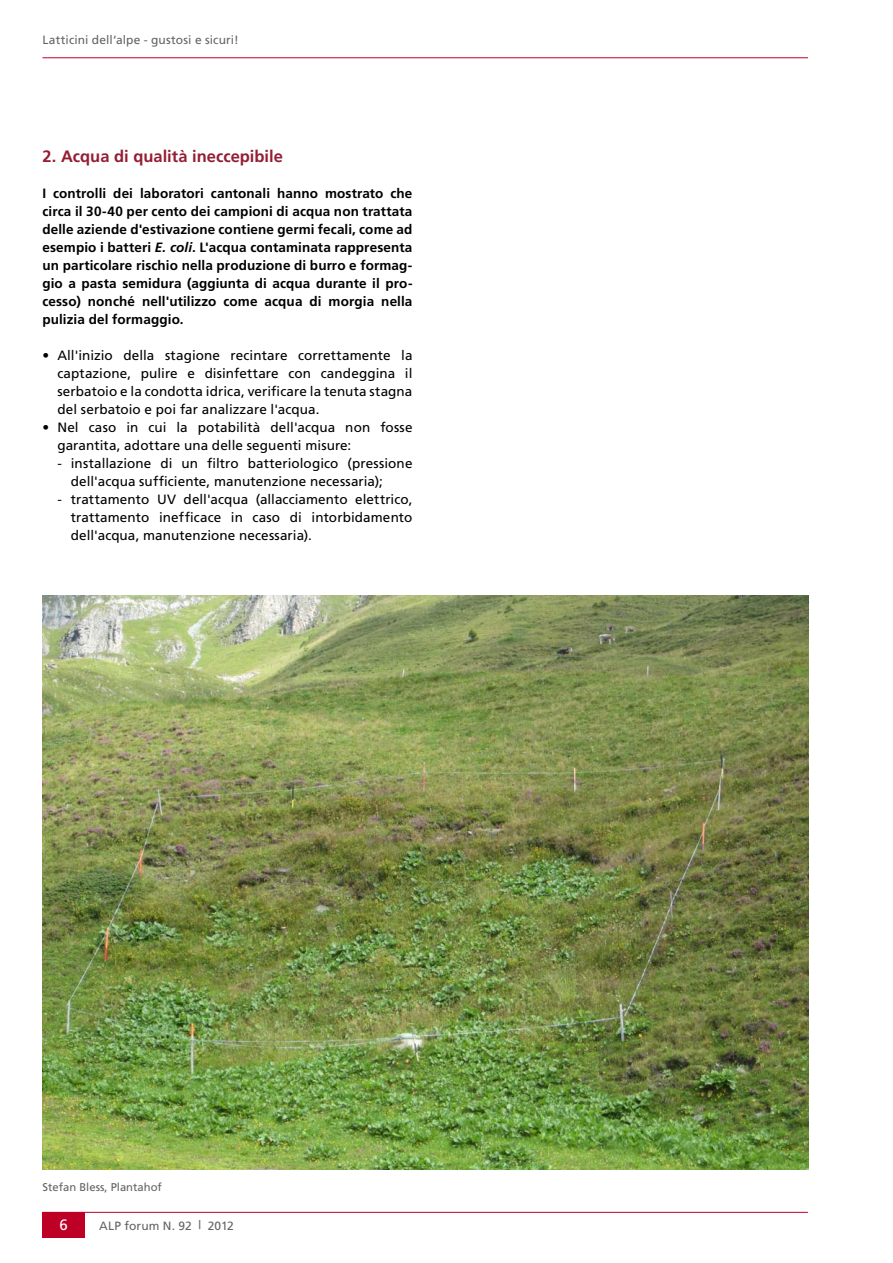
<style>
.page{position:relative;width:893px;height:1263px;background:#fff}
.page>*{position:absolute;margin:0;border:0;box-sizing:border-box;transform-origin:0 0}
.t1{font:700 16.5px "Frutiger";color:#941e34}
.t2{font:15px "Frutiger";color:#fff}
.t3{font:13.5px/18px "Frutiger";letter-spacing:.005em;color:#000;text-align:justify}
.t4{font:700 13.5px/18px "Frutiger";letter-spacing:.01em;color:#000;text-align:justify}
.t5{font:12px "Frutiger";letter-spacing:.01em;color:#636363}
.t6{font:11.25px "Frutiger";color:#636363}
.s1{font-style:italic}
</style>
<div class="page">
<hr style="left:42px;top:1212px;width:766px;height:1px;background:#be0027">
<div style="left:43px;top:1212px;width:42px;height:25px;background:#be0027"></div>
<hr style="left:43px;top:57px;width:765px;height:1px;background:#be0027">
<img style="left:43px;top:595px;width:766px;height:575px">
<p class="t5" style="left:43px;top:35px;width:198px">Latticini dell‘alpe - gustosi e sicuri!</p>
<p class="t1" style="left:42px;top:149px;width:242px">2. Acqua di qualità ineccepibile</p>
<p class="t4" style="left:42px;top:185px;width:372px">I controlli dei laboratori cantonali hanno mostrato che circa il 30-40 per cento dei campioni di acqua non trattata delle aziende d'estivazione contiene germi fecali, come ad esempio i batteri <span class="s1">E. coli</span>. L'acqua contaminata rappresenta un particolare rischio nella produzione di burro e formag&shy;gio a pasta semidura (aggiunta di acqua durante il pro&shy;cesso) nonché nell'utilizzo come acqua di morgia nella pulizia del formaggio.</p>
<p class="t3" style="left:57px;top:347px;width:357px;text-indent:-15px">• All'inizio della stagione recintare correttamente la captazione, pulire e disinfettare con candeggina il serbatoio e la condotta idrica, verificare la tenuta stagna del serbatoio e poi far analizzare l'acqua.</p>
<p class="t3" style="left:57px;top:419px;width:357px;text-indent:-15px">• Nel caso in cui la potabilità dell'acqua non fosse garantita, adottare una delle seguenti misure:</p>
<p class="t3" style="left:71px;top:455px;width:343px;text-indent:-14px">- installazione di un filtro batteriologico (pressione dell'acqua sufficiente, manutenzione necessaria);</p>
<p class="t3" style="left:71px;top:491px;width:343px;text-indent:-14px">- trattamento UV dell'acqua (allacciamento elettrico, trattamento inefficace in caso di intorbidamento dell'acqua, manutenzione necessaria).</p>
<p class="t6" style="left:43px;top:1182px;width:121px">Stefan Bless, Plantahof</p>
<p class="t2" style="left:60px;top:1219px;width:10px">6</p>
<p class="t5" style="left:99px;top:1221px;width:136px">ALP forum N. 92 | 2012</p>
</div>
